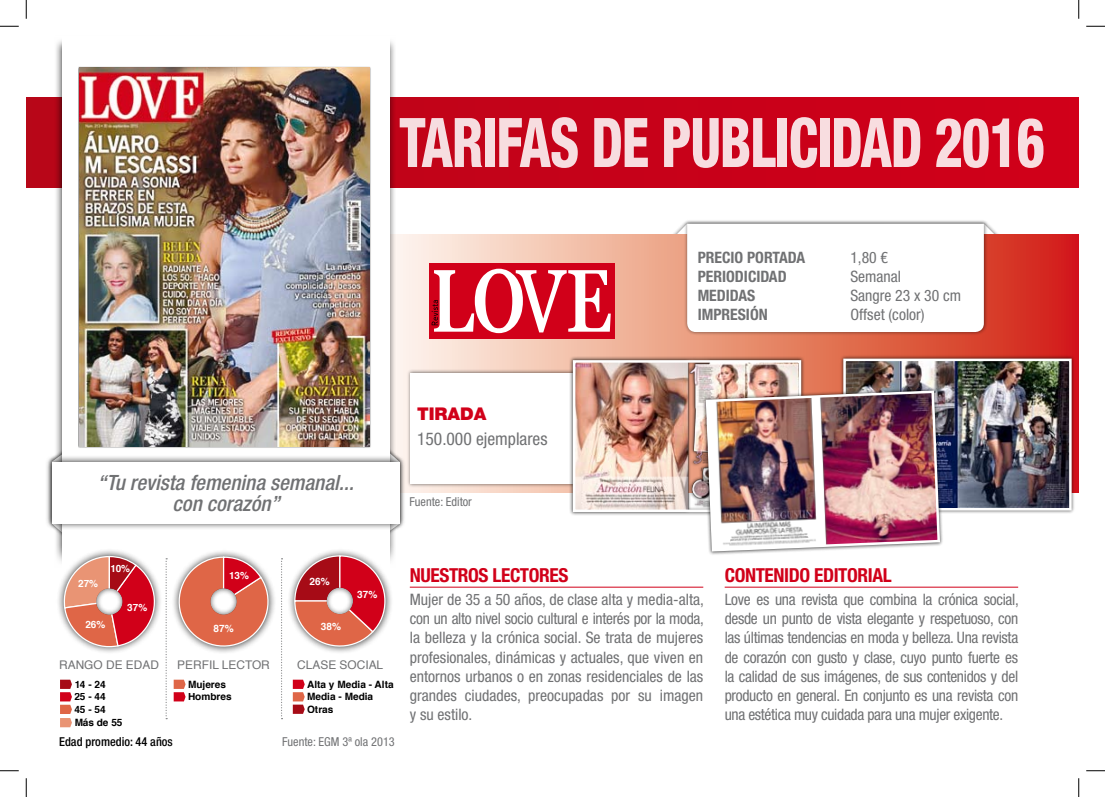
<style>
.page{position:relative;width:1105px;height:797px;background:#fff}
.page>*{position:absolute;margin:0;border:0;box-sizing:border-box;transform-origin:0 0}
.t1{font:800 condensed 68.5px "Helvetica Neue LT Std";letter-spacing:-.02em;color:#fff;scale:.8 1}
.t2{font:italic 500 condensed 21.12px/21.1px "Helvetica Neue LT Std";color:#707173;text-align:center}
.t3{font:700 condensed 19.25px "Helvetica Neue LT Std";letter-spacing:-.02em;color:#d10019}
.t4{font:condensed 17.5px "Helvetica Neue LT Std";color:#707173}
.t5{font:900 17.5px "Helvetica Neue LT Std";color:#d10019}
.t6{font:condensed 15.75px/19.2px "Helvetica Neue LT Std";color:#707173;text-align:justify}
.t7{font:700 condensed 15.75px "Helvetica Neue LT Std";color:#707173}
.t8{font:condensed 12.25px "Helvetica Neue LT Std";color:#707173}
.t9{font:500 condensed 12.25px "Helvetica Neue LT Std";color:#000}
.t10{font:11.88px "Helvetica";color:#707173}
.t11{font:700 10.12px/12.5px "Helvetica";color:#000}
.t12{font:700 10.12px "Helvetica";color:#fff}
.t13{font:700 10px "Helvetica";color:#fff}
</style>
<div class="page">
<div style="left:26px;top:98px;width:1053px;height:89px;background:#c80019"></div>
<svg style="left:402px;top:235px;width:677px;height:258px;background:#eb9a8a"></svg>
<div style="left:407px;top:369px;width:215px;height:123px;background:#000;opacity:.5"></div>
<div style="left:410px;top:373px;width:203px;height:110px;background:#fff"></div>
<div style="left:683px;top:220px;width:309px;height:121px;background:#000;opacity:.5"></div>
<svg style="left:636px;top:224px;width:399px;height:108px"></svg>
<hr style="left:725px;top:586px;width:293px;height:1px;background:#d10019">
<div style="left:352px;top:419px;width:57px;height:145px;background:#000;opacity:.75"></div>
<div style="left:54px;top:28px;width:348px;height:644px;background:#000;opacity:.75"></div>
<div style="left:62px;top:36px;width:327px;height:623px;background:#fff"></div>
<div style="left:26px;top:26px;width:464px;height:31px;background:#fff"></div>
<div style="left:26px;top:543px;width:469px;height:169px;background:#fff"></div>
<div style="left:45px;top:455px;width:367px;height:81px;background:#000;opacity:.75"></div>
<div style="left:52px;top:461px;width:348px;height:62px;background:#fff"></div>
<div style="left:78px;top:66px;width:298px;height:386px;background:#000;opacity:.75"></div>
<img style="left:79px;top:68px;width:291px;height:378px">
<div style="left:569px;top:356px;width:241px;height:164px;background:#000;opacity:.75"></div>
<img style="left:576px;top:363px;width:222px;height:146px">
<div style="left:573px;top:360px;width:228px;height:152px;border:2px solid #fff"></div>
<div style="left:839px;top:355px;width:240px;height:164px;background:#000;opacity:.75"></div>
<img style="left:846px;top:361px;width:223px;height:146px">
<div style="left:843px;top:358px;width:229px;height:152px;border:2px solid #fff"></div>
<div style="left:702px;top:386px;width:247px;height:174px;background:#000;opacity:.75"></div>
<img style="left:704px;top:389px;width:237px;height:164px">
<hr style="left:410px;top:586px;width:293px;height:1px;background:#d10019">
<div style="left:429px;top:263px;width:186px;height:75px;background:#d10019"></div>
<svg style="left:432px;top:269px;width:179px;height:64px"></svg>
<svg style="left:60px;top:679px;width:12px;height:48px"></svg>
<svg style="left:293px;top:679px;width:12px;height:35px"></svg>
<svg style="left:281px;top:558px;width:2px;height:161px"></svg>
<div style="left:171px;top:548px;width:111px;height:112px;background:#000;opacity:.75"></div>
<svg style="left:166px;top:556px;width:108px;height:163px"></svg>
<div style="left:210px;top:586px;width:29px;height:29px;background:#000;opacity:.75"></div>
<div style="left:286px;top:547px;width:112px;height:112px;background:#000;opacity:.75"></div>
<svg style="left:294px;top:423px;width:106px;height:228px"></svg>
<div style="left:327px;top:586px;width:28px;height:28px;background:#000;opacity:.75"></div>
<div style="left:56px;top:548px;width:112px;height:112px;background:#000;opacity:.75"></div>
<svg style="left:52px;top:430px;width:108px;height:220px"></svg>
<div style="left:96px;top:586px;width:28px;height:29px;background:#000;opacity:.75"></div>
<svg style="left:0;top:25px;width:19px;height:2px"></svg>
<svg style="left:1086px;top:25px;width:19px;height:2px"></svg>
<svg style="left:0;top:770px;width:19px;height:1px"></svg>
<svg style="left:1086px;top:770px;width:19px;height:1px"></svg>
<svg style="left:25px;top:0;width:2px;height:19px"></svg>
<svg style="left:25px;top:778px;width:2px;height:19px"></svg>
<svg style="left:1078px;top:0;width:1px;height:19px"></svg>
<svg style="left:1078px;top:778px;width:1px;height:19px"></svg>
<h1 class="t1" style="left:399px;top:100px;width:808px">TARIFAS DE PUBLICIDAD 2016</h1>
<p class="t7" style="left:698px;top:248px;width:17px">PRECIO</p>
<p class="t7" style="left:747px;top:248px;width:10px">PORTADA</p>
<p class="t6" style="left:850px;top:248px;width:39px">1,80 €</p>
<p class="t7" style="left:698px;top:267px;width:17px">PERIODICIDAD</p>
<p class="t6" style="left:850px;top:267px;width:52px">Semanal</p>
<p class="t7" style="left:698px;top:286px;width:21px">MEDIDA</p>
<p class="t7" style="left:747px;top:286px;width:10px">S</p>
<p class="t6" style="left:850px;top:285px;width:112px">Sangre 23 x 30 cm</p>
<p class="t7" style="left:698px;top:304px;width:14px">IMPRE</p>
<p class="t7" style="left:738px;top:304px;width:30px">SIÓN</p>
<p class="t6" style="left:850px;top:304px;width:76px">Offset (color)</p>
<h2 class="t2" style="left:97px;top:472px;width:258px">“Tu revista femenina semanal... con corazón”</h2>
<p class="t5" style="left:417px;top:403px;width:71px">TIRADA</p>
<p class="t4" style="left:417px;top:428px;width:132px">150.000 ejemplares</p>
<p class="t8" style="left:409px;top:495px;width:64px">Fuente: Editor</p>
<p class="t13" style="left:78px;top:575px;width:21px">27%</p>
<p class="t13" style="left:110px;top:560px;width:21px">10%</p>
<p class="t13" style="left:127px;top:599px;width:21px">37%</p>
<p class="t13" style="left:85px;top:616px;width:21px">26%</p>
<p class="t13" style="left:229px;top:567px;width:21px">13%</p>
<p class="t12" style="left:213px;top:620px;width:22px">87%</p>
<p class="t12" style="left:309px;top:573px;width:22px">26%</p>
<p class="t12" style="left:321px;top:618px;width:22px">38%</p>
<p class="t12" style="left:357px;top:586px;width:22px">37%</p>
<p class="t10" style="left:59px;top:655px;width:101px">RANGO DE EDAD</p>
<p class="t10" style="left:177px;top:655px;width:94px">PERFIL LECTOR</p>
<p class="t10" style="left:297px;top:655px;width:87px">CLASE SOCIAL</p>
<p class="t11" style="left:74px;top:678px;width:33px">14 - 24</p>
<p class="t11" style="left:188px;top:678px;width:40px">Mujeres</p>
<p class="t11" style="left:74px;top:690px;width:33px">25 - 44</p>
<p class="t11" style="left:188px;top:690px;width:45px">Hombres</p>
<p class="t11" style="left:307px;top:678px;width:88px">Alta y Media - Alta<br>Media - Media</p>
<p class="t11" style="left:74px;top:703px;width:33px">45 - 54</p>
<p class="t11" style="left:307px;top:703px;width:28px">Otras</p>
<p class="t11" style="left:74px;top:716px;width:50px">Más de 55</p>
<p class="t9" style="left:59px;top:734px;width:115px">Edad promedio: 44 años</p>
<p class="t8" style="left:282px;top:734px;width:114px">Fuente: EGM 3ª ola 2013</p>
<p class="t3" style="left:410px;top:563px;width:159px">NUESTROS LECTORES</p>
<p class="t6" style="left:410px;top:589px;width:296px">Mujer de 35 a 50 años, de clase alta y media-alta, con un alto nivel socio cultural e interés por la moda, la belleza y la crónica social. Se trata de mujeres profesionales, dinámicas y actuales, que viven en entornos urbanos o en zonas residenciales de las grandes ciudades, preocupadas por su imagen y su estilo.</p>
<p class="t3" style="left:725px;top:563px;width:169px">CONTENIDO EDITORIAL</p>
<p class="t6" style="left:725px;top:589px;width:296px">Love es una revista que combina la crónica social, desde un punto de vista elegante y respetuoso, con las últimas tendencias en moda y belleza. Una revista de corazón con gusto y clase, cuyo punto fuerte es la calidad de sus imágenes, de sus contenidos y del producto en general. En conjunto es una revista con una estética muy cuidada para una mujer exigente.</p>
</div>
